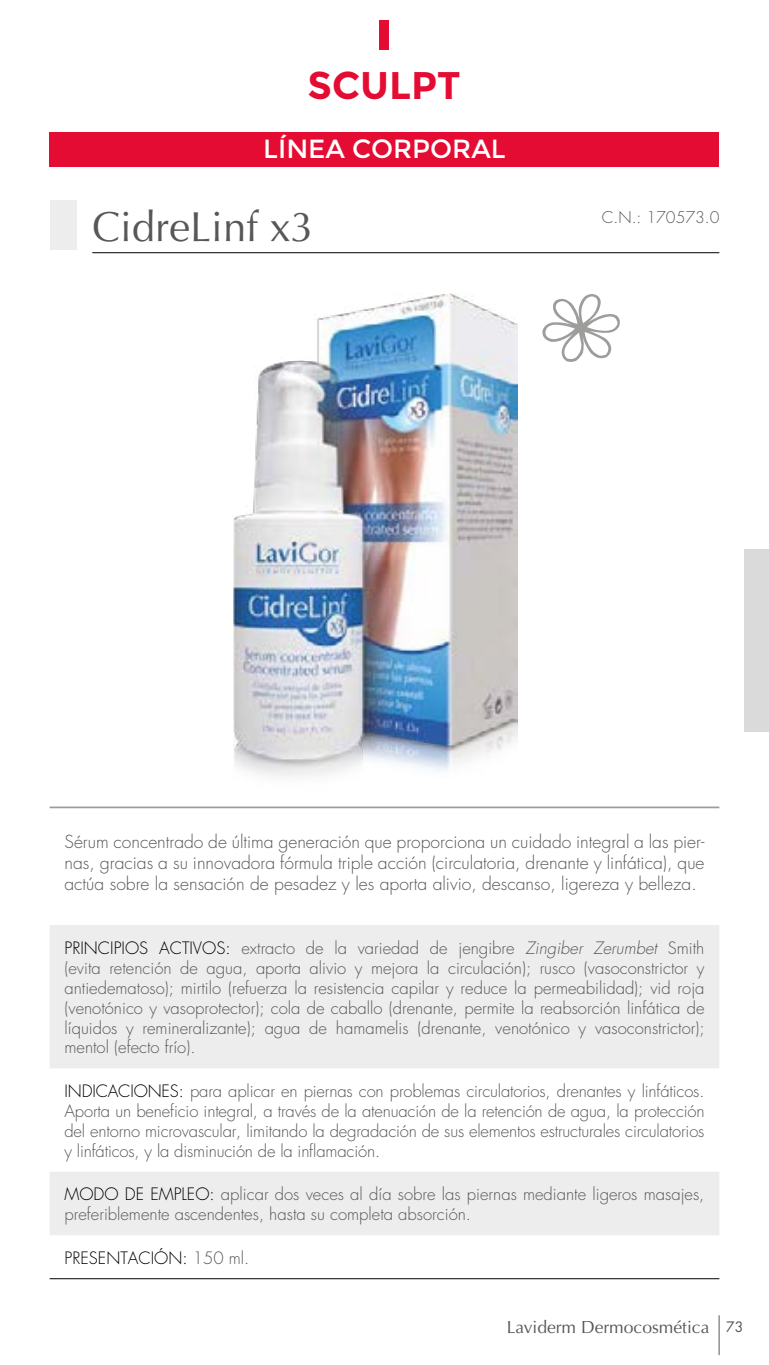
<style>
.page{position:relative;width:769px;height:1365px;background:#fff}
.page>*{position:absolute;margin:0;border:0;box-sizing:border-box;transform-origin:0 0}
.t1{font:42px "Optima LT Std";color:#575756}
.t2{font:700 38.5px "Montserrat";color:#e40c33}
.t3{font:26.25px "Montserrat";color:#fff}
.t4{font:300 17.5px/21px "Futura Std";color:#575756;text-align:justify}
.t5{font:17.5px "Optima LT Std";color:#575756}
.t6{font:300 16.62px/19.9px "Futura Std";color:#575756;text-align:justify}
.t7{font:300 16.62px "Futura Std";color:#000}
.t8{font:300 15.75px "Futura Std";color:#575756}
.t9{font:14px "Futura Std";color:#575756}
.s1{color:#000}
.s2{font-style:italic}
.s3{color:#575756}
</style>
<div class="page">
<hr style="left:719px;top:1315px;width:1px;height:39px;background:#575756">
<div style="left:50px;top:132px;width:669px;height:35px;background:#e40c33"></div>
<div style="left:379px;top:20px;width:10px;height:30px;background:#e40c33"></div>
<svg style="left:542px;top:294px;width:78px;height:68px"></svg>
<img style="left:234px;top:294px;width:284px;height:482px">
<svg style="left:50px;top:925px;width:669px;height:309px;fill:#ededed"></svg>
<hr style="left:50px;top:1278px;width:669px;height:1px;background:#000">
<hr style="left:50px;top:806px;width:669px;height:2px;background:#9d9d9c">
<div style="left:50px;top:200px;width:26px;height:50px;background:#ededed"></div>
<hr style="left:92px;top:252px;width:627px;height:1px;background:#000">
<div style="left:745px;top:549px;width:24px;height:182px;background:#dadada"></div>
<h2 class="t2" style="left:307px;top:63px;width:154px">SCULPT</h2>
<h3 class="t3" style="left:263px;top:133px;width:244px">LÍNEA CORPORAL</h3>
<h1 class="t1" style="left:92px;top:202px;width:223px">CidreLinf x3</h1>
<p class="t8" style="left:602px;top:208px;width:119px">C.N.: 170573.0</p>
<p class="t4" style="left:64px;top:831px;width:641px">Sérum concentrado de última generación que proporciona un cuidado integral a las pier&shy;nas, gracias a su innovadora fórmula triple acción (circulatoria, drenante y linfática), que actúa sobre la sensación de pesadez y les aporta alivio, descanso, ligereza y belleza.</p>
<p class="t6" style="left:64px;top:938px;width:641px"><span class="s1">PRINCIPIOS ACTIVOS:</span> extracto de la variedad de jengibre <span class="s2">Zingiber Zerumbet</span> Smith (evita retención de agua, aporta alivio y mejora la circulación); rusco (vasoconstrictor y antiedematoso); mirtilo (refuerza la resistencia capilar y reduce la permeabilidad); vid roja (venotónico y vasoprotector); cola de caballo (drenante, permite la reabsorción linfática de líquidos y remineralizante); agua de hamamelis (drenante, venotónico y vasoconstrictor); mentol (efecto frío).</p>
<p class="t6" style="left:64px;top:1081px;width:641px"><span class="s1">INDICACIONES:</span> para aplicar en piernas con problemas circulatorios, drenantes y linfáticos.<br>Aporta un beneficio integral, a través de la atenuación de la retención de agua, la protección del entorno microvascular, limitando la degradación de sus elementos estructurales circulatorios y linfáticos, y la disminución de la inflamación.</p>
<p class="t6" style="left:64px;top:1184px;width:641px"><span class="s1">MODO DE EMPLEO:</span> aplicar dos veces al día sobre las piernas mediante ligeros masajes, preferiblemente ascendentes, hasta su completa absorción.</p>
<p class="t7" style="left:64px;top:1247px;width:186px">PRESENTACIÓN: <span class="s3">150 ml.</span></p>
<p class="t5" style="left:507px;top:1316px;width:204px">Laviderm Dermocosmética</p>
<p class="t9" style="left:726px;top:1317px;width:19px">73</p>
</div>
